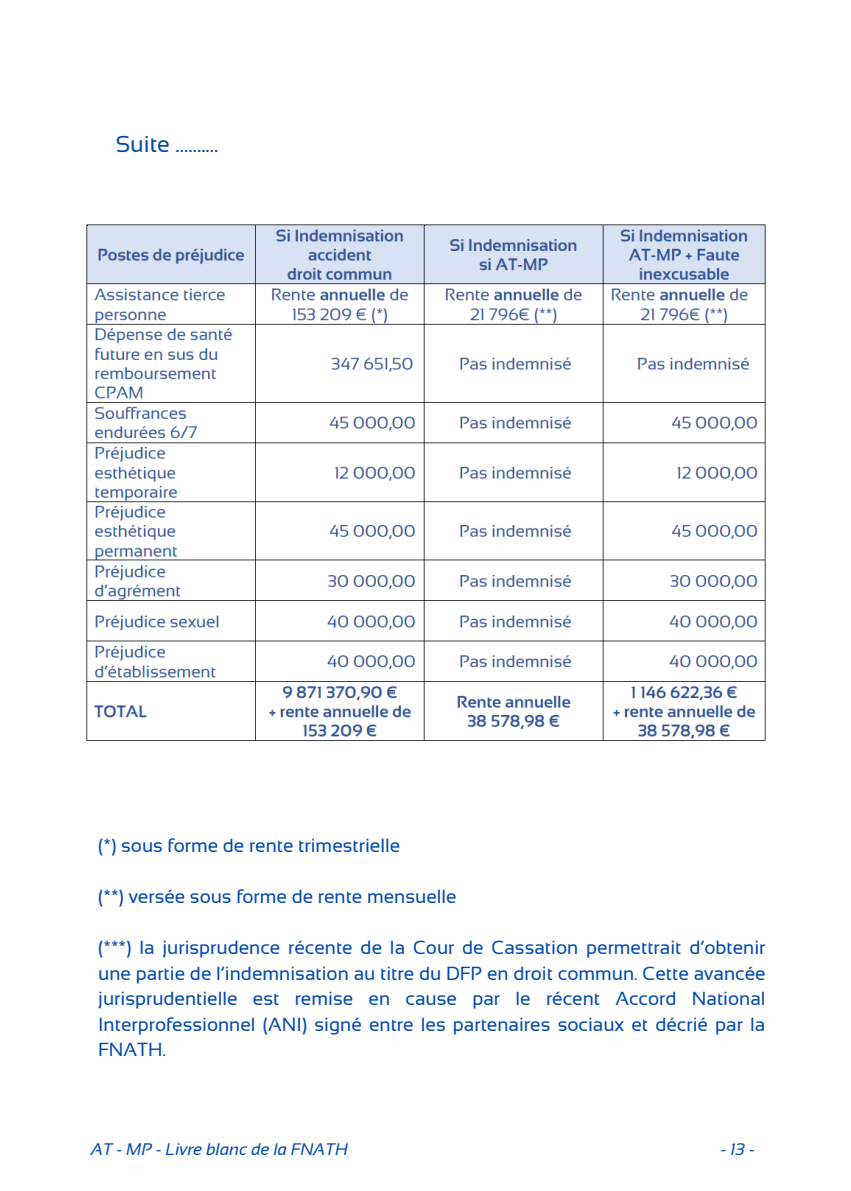
<style>
.page{position:relative;width:851px;height:1191px;background:#fff}
.page>*{position:absolute;margin:0;border:0;box-sizing:border-box;transform-origin:0 0}
.t1{font:23px "Sansation";color:#004aad}
.t2{font:19px/25.4px "Sansation";color:#004aad;text-align:justify}
.t3{font:italic 16.8px "Sansation";color:#004aad}
</style>
<div class="page">
<img style="left:86px;top:224px;width:680px;height:517px">
<p class="t1" style="left:116px;top:131px;width:104px">Suite ..........</p>
<p class="t2" style="left:98px;top:833px;width:303px">(*) sous forme de rente trimestrielle</p>
<p class="t2" style="left:98px;top:884px;width:359px">(**) versée sous forme de rente mensuelle</p>
<p class="t2" style="left:98px;top:935px;width:668px">(***) la jurisprudence récente de la Cour de Cassation permettrait d’obtenir une partie de l’indemnisation au titre du DFP en droit commun. Cette avancée jurisprudentielle est remise en cause par le récent Accord National Interprofessionnel (ANI) signé entre les partenaires sociaux et décrié par la FNATH.</p>
<p class="t3" style="left:91px;top:1139px;width:258px">AT - MP - Livre blanc de la FNATH</p>
<p class="t3" style="left:720px;top:1139px;width:36px">- 13 -</p>
</div>
